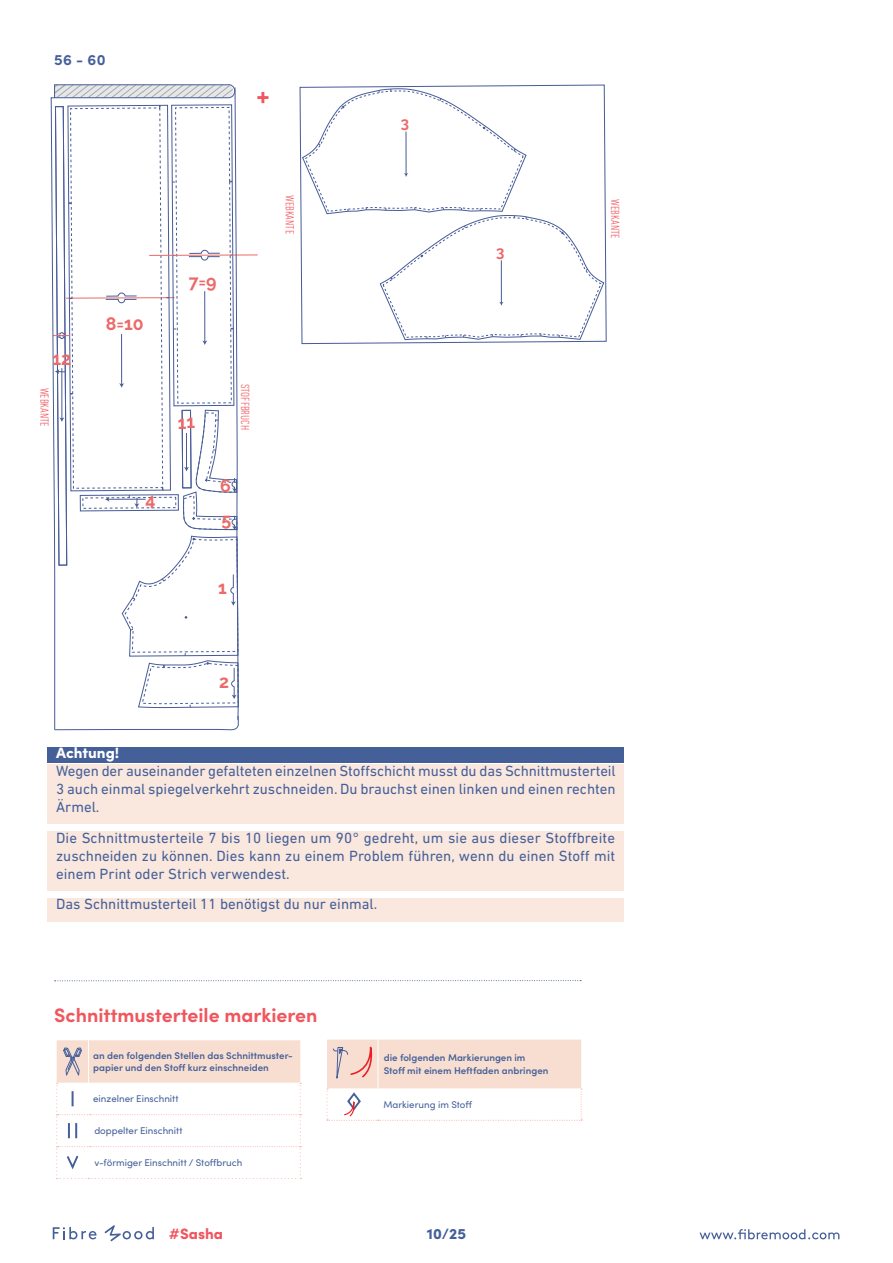
<style>
.page{position:relative;width:893px;height:1263px;background:#fff}
.page>*{position:absolute;margin:0;border:0;box-sizing:border-box;transform-origin:0 0}
.t1{font:900 27px "Sofia Pro";color:#f0565d}
.t2{font:700 19.5px "Sofia Pro";color:#f0565d}
.t3{font:700 18px/34.2px "Raleway";color:#ec6969}
.t4{font:700 15.15px "Raleway";color:#ec6969}
.t5{font:15px/18px "DIN Next LT Pro";color:#456099;text-align:justify}
.t6{font:900 15px "Sofia Pro";color:#fff}
.t7{font:900 15px "Sofia Pro";color:#f0565d}
.t8{font:900 15px "Sofia Pro";color:#456099}
.t9{font:700 15px "Sofia Pro";color:#456099}
.t10{font:300 condensed 12px "DIN Next LT Pro";color:#f0565d}
.t11{font:600 9.75px/12px "Sofia Pro";color:#456099}
.t12{font:9.75px "Sofia Pro";color:#456099}
</style>
<div class="page">
<svg style="left:699px;top:1229px;width:140px;height:10px"></svg>
<svg style="left:53px;top:1227px;width:44px;height:12px"></svg>
<svg style="left:104px;top:1225px;width:50px;height:16px"></svg>
<svg style="left:299px;top:84px;width:308px;height:260px"></svg>
<svg style="left:302px;top:88px;width:303px;height:252px"></svg>
<svg style="left:53px;top:84px;width:205px;height:647px"></svg>
<svg style="left:55px;top:980px;width:526px;height:1px"></svg>
<svg style="left:56px;top:1040px;width:245px;height:139px"></svg>
<svg style="left:326px;top:1039px;width:256px;height:82px"></svg>
<div style="left:48px;top:747px;width:576px;height:15px;background:#456099"></div>
<div style="left:48px;top:765px;width:576px;height:59px;background:#fae8de"></div>
<div style="left:48px;top:831px;width:576px;height:60px;background:#fae8de"></div>
<div style="left:48px;top:898px;width:576px;height:24px;background:#fae8de"></div>
<p class="t9" style="left:54px;top:48px;width:53px">56 - 60</p>
<h1 class="t1" style="left:256px;top:73px;width:15px">+</h1>
<p class="t4" style="left:401px;top:114px;width:10px">3</p>
<p class="t3" style="left:53px;top:341px;width:20px">12</p>
<p class="t10" style="left:51px;top:388px;width:41px;rotate:90deg">WEBKANTE</p>
<p class="t3" style="left:106px;top:307px;width:40px">8=10</p>
<p class="t3" style="left:146px;top:482px;width:12px">4</p>
<p class="t3" style="left:189px;top:264px;width:29px">7=9</p>
<p class="t3" style="left:178px;top:405px;width:19px">11</p>
<p class="t10" style="left:252px;top:384px;width:48px;rotate:90deg">STOFFBRUCH</p>
<p class="t3" style="left:220px;top:469px;width:13px">6<br>5</p>
<p class="t3" style="left:218px;top:571px;width:10px">1</p>
<p class="t10" style="left:297px;top:195px;width:41px;rotate:90deg">WEBKANTE</p>
<p class="t10" style="left:622px;top:199px;width:41px;rotate:90deg">WEBKANTE</p>
<p class="t4" style="left:496px;top:243px;width:10px">3</p>
<p class="t3" style="left:219px;top:664px;width:12px">2</p>
<p class="t6" style="left:56px;top:741px;width:65px">Achtung!</p>
<p class="t5" style="left:56px;top:762px;width:561px">Wegen der auseinander gefalteten einzelnen Stoffschicht musst du das Schnittmusterteil 3 auch einmal spiegelverkehrt zuschneiden. Du brauchst einen linken und einen rechten Ärmel.</p>
<p class="t5" style="left:56px;top:828px;width:561px">Die Schnittmusterteile 7 bis 10 liegen um 90° gedreht, um sie aus dieser Stoffbreite zuschneiden zu können. Dies kann zu einem Problem führen, wenn du einen Stoff mit einem Print oder Strich verwendest.</p>
<p class="t5" style="left:56px;top:895px;width:323px">Das Schnittmusterteil 11 benötigst du nur einmal.</p>
<h2 class="t2" style="left:54px;top:1000px;width:265px">Schnittmusterteile markieren</h2>
<p class="t11" style="left:93px;top:1049px;width:201px">an den folgenden Stellen das Schnittmuster&shy;papier und den Stoff kurz einschneiden</p>
<p class="t12" style="left:93px;top:1092px;width:87px">einzelner Einschnitt</p>
<p class="t12" style="left:94px;top:1123px;width:90px">doppelter Einschnitt</p>
<p class="t12" style="left:94px;top:1155px;width:149px">v-förmiger Einschnitt / Stoffbruch</p>
<p class="t11" style="left:384px;top:1049px;width:166px;line-height:13.8px">die folgenden Markierungen im<br>Stoff mit einem Heftfaden anbringen</p>
<p class="t12" style="left:383px;top:1097px;width:90px">Markierung im Stoff</p>
<p class="t7" style="left:169px;top:1222px;width:56px">#Sasha</p>
<p class="t8" style="left:427px;top:1222px;width:41px">10/25</p>
</div>
